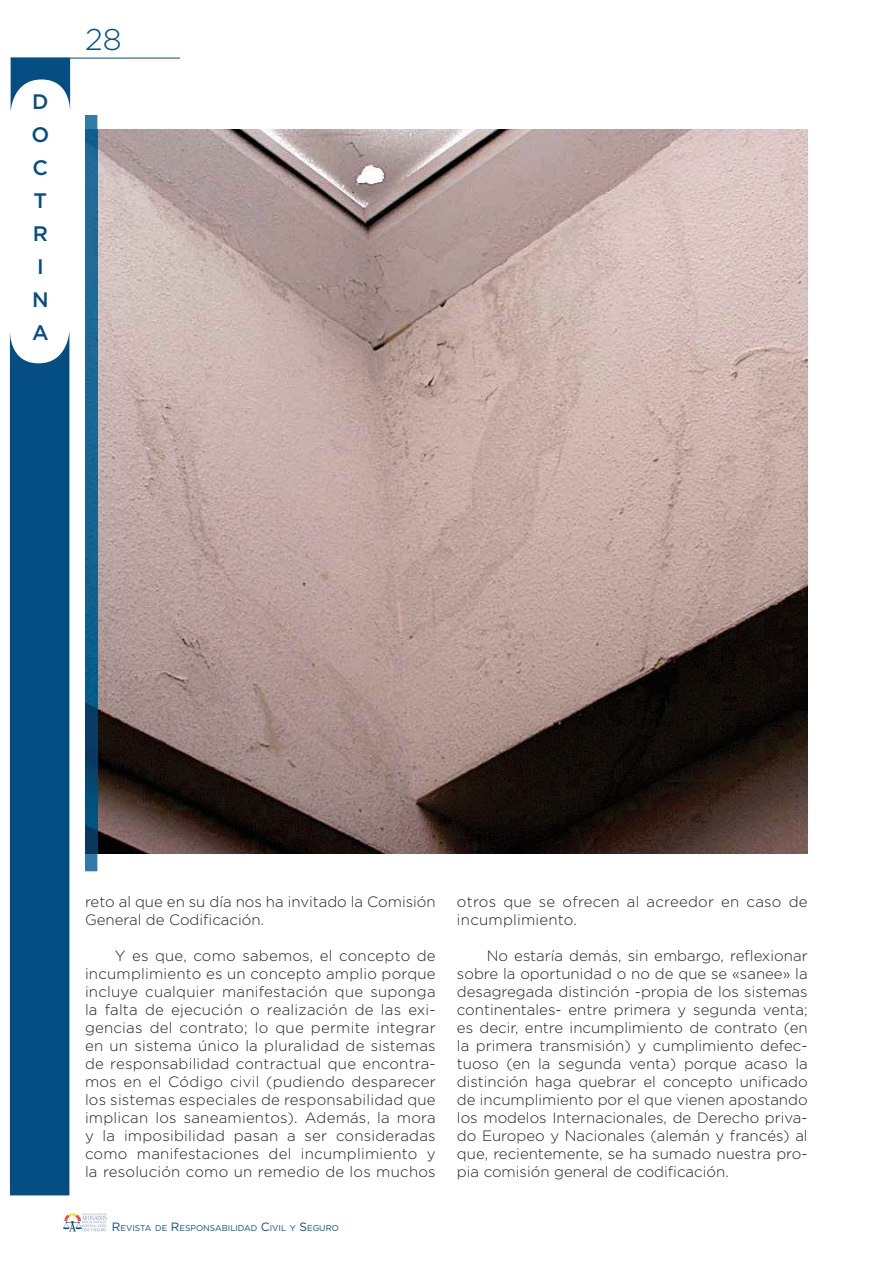
<style>
.page{position:relative;width:893px;height:1263px;background:#fff}
.page>*{position:absolute;margin:0;border:0;box-sizing:border-box;transform-origin:0 0}
.t1{font:300 30px "Gotham";color:#044e83}
.t2{font:500 21px/33px "Gotham";color:#044e83}
.t3{font:300 15px/18px "Gotham";color:#231f20}
.t4{font:8.4px "Gotham";color:#044e83}
.s1{font-size:12px}
</style>
<div class="page">
<hr style="left:11px;top:58px;width:169px;height:1px;background:#044e83">
<svg style="left:11px;top:58px;width:60px;height:52px"></svg>
<svg style="left:9px;top:333px;width:60px;height:862px;background:#38739c"></svg>
<svg style="left:63px;top:1213px;width:44px;height:18px"></svg>
<img style="left:97px;top:129px;width:711px;height:724px">
<svg style="left:85px;top:115px;width:12px;height:756px;background:#145f8b"></svg>
<h2 class="t2" style="left:31px;top:87px;width:19px">D<br>O<br>C<br>T<br>R<br>I<br>N<br>A</h2>
<h1 class="t1" style="left:85px;top:28px;width:38px">28</h1>
<p class="t3" style="left:85px;top:894px;width:352px">reto al que en su día nos ha invitado la Comisión<br>General de Codificación.</p>
<p class="t3" style="left:85px;top:948px;width:352px;text-align:justify;text-indent:30px">Y es que, como sabemos, el concepto de incumplimiento es un concepto amplio porque incluye cualquier manifestación que suponga la falta de ejecución o realización de las exi&shy;gencias del contrato; lo que permite integrar en un sistema único la pluralidad de sistemas de responsabilidad contractual que encontra&shy;mos en el Código civil (pudiendo desparecer los sistemas especiales de responsabilidad que implican los saneamientos). Además, la mora y la imposibilidad pasan a ser consideradas como manifestaciones del incumplimiento y la resolución como un remedio de los muchos</p>
<p class="t4" style="left:112px;top:1226px;width:228px"><span class="s1">R</span>EVISTA DE <span class="s1">R</span>ESPONSABILIDAD <span class="s1">C</span>IVIL Y <span class="s1">S</span>EGURO</p>
<p class="t3" style="left:457px;top:894px;width:352px">otros que se ofrecen al acreedor en caso de incumplimiento.</p>
<p class="t3" style="left:457px;top:948px;width:352px;text-align:justify;text-indent:30px">No estaría demás, sin embargo, reflexionar sobre la oportunidad o no de que se «sanee» la desagregada distinción -propia de los sistemas continentales- entre primera y segunda venta; es decir, entre incumplimiento de contrato (en la primera transmisión) y cumplimiento defec&shy;tuoso (en la segunda venta) porque acaso la distinción haga quebrar el concepto unificado de incumplimiento por el que vienen apostando los modelos Internacionales, de Derecho priva&shy;do Europeo y Nacionales (alemán y francés) al que, recientemente, se ha sumado nuestra pro&shy;pia comisión general de codificación.</p>
</div>
